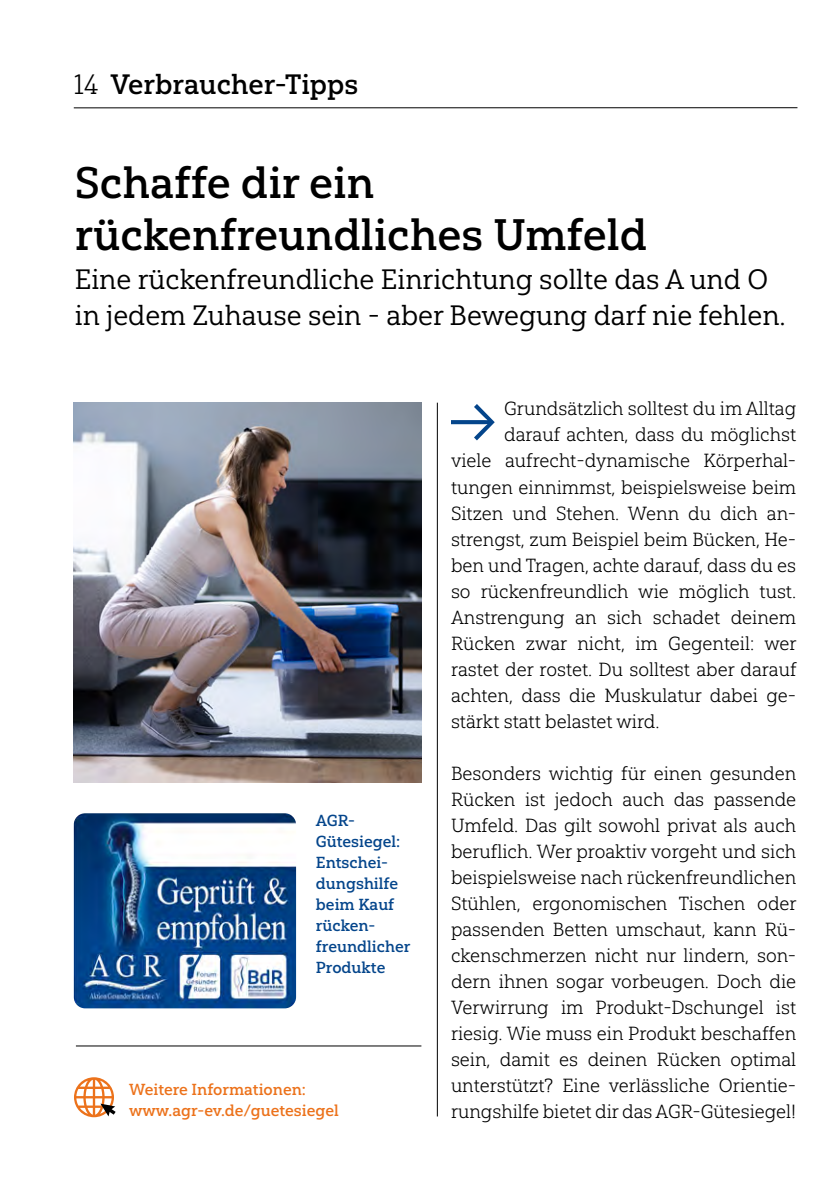
<style>
.page{position:relative;width:840px;height:1191px;background:#fff}
.page>*{position:absolute;margin:0;border:0;box-sizing:border-box;transform-origin:0 0}
.t1{font:55.8px "Quasimoda";color:#04458b}
.t2{font:44px/52px "Yorkten Slab Nor Med";color:#000}
.t3{font:28px/36px "Yorkten Slab Nor Reg";color:#000}
.t4{font:28px "Yorkten Slab Nor Med";color:#000}
.t5{font:19px/26px "Yorkten Slab Nor Lig";color:#000;text-align:justify}
.t6{font:16px/21px "Yorkten Slab Nor Med";color:#04458b}
.t7{font:16px/21px "Yorkten Slab Nor Med";color:#ec721b}
.s1{font-family:"Yorkten Slab Nor Lig"}
</style>
<div class="page">
<hr style="left:74px;top:107px;width:723px;height:1px;background:#000">
<svg style="left:74px;top:1077px;width:41px;height:40px"></svg>
<img style="left:74px;top:403px;width:347px;height:379px">
<hr style="left:436px;top:403px;width:1px;height:713px;background:#000">
<hr style="left:76px;top:1045px;width:345px;height:1px;background:#000">
<img style="left:74px;top:813px;width:222px;height:195px">
<h3 class="t4" style="left:74px;top:68px;width:286px"><span class="s1">14</span> Verbraucher-Tipps</h3>
<h2 class="t2" style="left:75px;top:157px;width:573px">Schaffe dir ein rückenfreundliches Umfeld</h2>
<h3 class="t3" style="left:75px;top:261px;width:712px">Eine rückenfreundliche Einrichtung sollte das A und O in jedem Zuhause sein - aber Bewegung darf nie fehlen.</h3>
<p class="t6" style="left:316px;top:810px;width:96px">AGR-<br>Gütesiegel:<br>Entschei&shy;dungshilfe beim Kauf rücken&shy;freundlicher<br>Produkte</p>
<p class="t7" style="left:129px;top:1079px;width:211px">Weitere Informationen: www.agr-ev.de/guetesiegel</p>
<h1 class="t1" style="left:447px;top:379px;width:53px">→</h1>
<p class="t5" style="left:504px;top:396px;width:293px">Grundsätzlich solltest du im Alltag</p>
<p class="t5" style="left:504px;top:422px;width:293px">darauf achten, dass du möglichst</p>
<p class="t5" style="left:450px;top:448px;width:346px">viele aufrecht-dynamische Körperhal-</p>
<p class="t5" style="left:450px;top:474px;width:346px">tungen einnimmst, beispielsweise beim</p>
<p class="t5" style="left:450px;top:500px;width:346px">Sitzen und Stehen. Wenn du dich an-</p>
<p class="t5" style="left:450px;top:526px;width:346px">strengst, zum Beispiel beim Bücken, He-</p>
<p class="t5" style="left:450px;top:552px;width:346px">ben und Tragen, achte darauf, dass du es</p>
<p class="t5" style="left:450px;top:578px;width:346px">so rückenfreundlich wie möglich tust.</p>
<p class="t5" style="left:450px;top:604px;width:346px">Anstrengung an sich schadet deinem</p>
<p class="t5" style="left:450px;top:630px;width:347px">Rücken zwar nicht, im Gegenteil: wer</p>
<p class="t5" style="left:450px;top:656px;width:347px">rastet der rostet. Du solltest aber darauf</p>
<p class="t5" style="left:450px;top:682px;width:346px">achten, dass die Muskulatur dabei ge-</p>
<p class="t5" style="left:450px;top:708px;width:210px">stärkt statt belastet wird.</p>
<p class="t5" style="left:450px;top:760px;width:347px">Besonders wichtig für einen gesunden Rücken ist jedoch auch das passende Umfeld. Das gilt sowohl privat als auch beruflich. Wer proaktiv vorgeht und sich beispielsweise nach rückenfreundlichen Stühlen, ergonomischen Tischen oder passenden Betten umschaut, kann Rü&shy;ckenschmerzen nicht nur lindern, son&shy;dern ihnen sogar vorbeugen. Doch die Verwirrung im Produkt-Dschungel ist riesig. Wie muss ein Produkt beschaffen sein, damit es deinen Rücken optimal unterstützt? Eine verlässliche Orientie&shy;rungshilfe bietet dir das AGR-Gütesiegel!</p>
</div>
